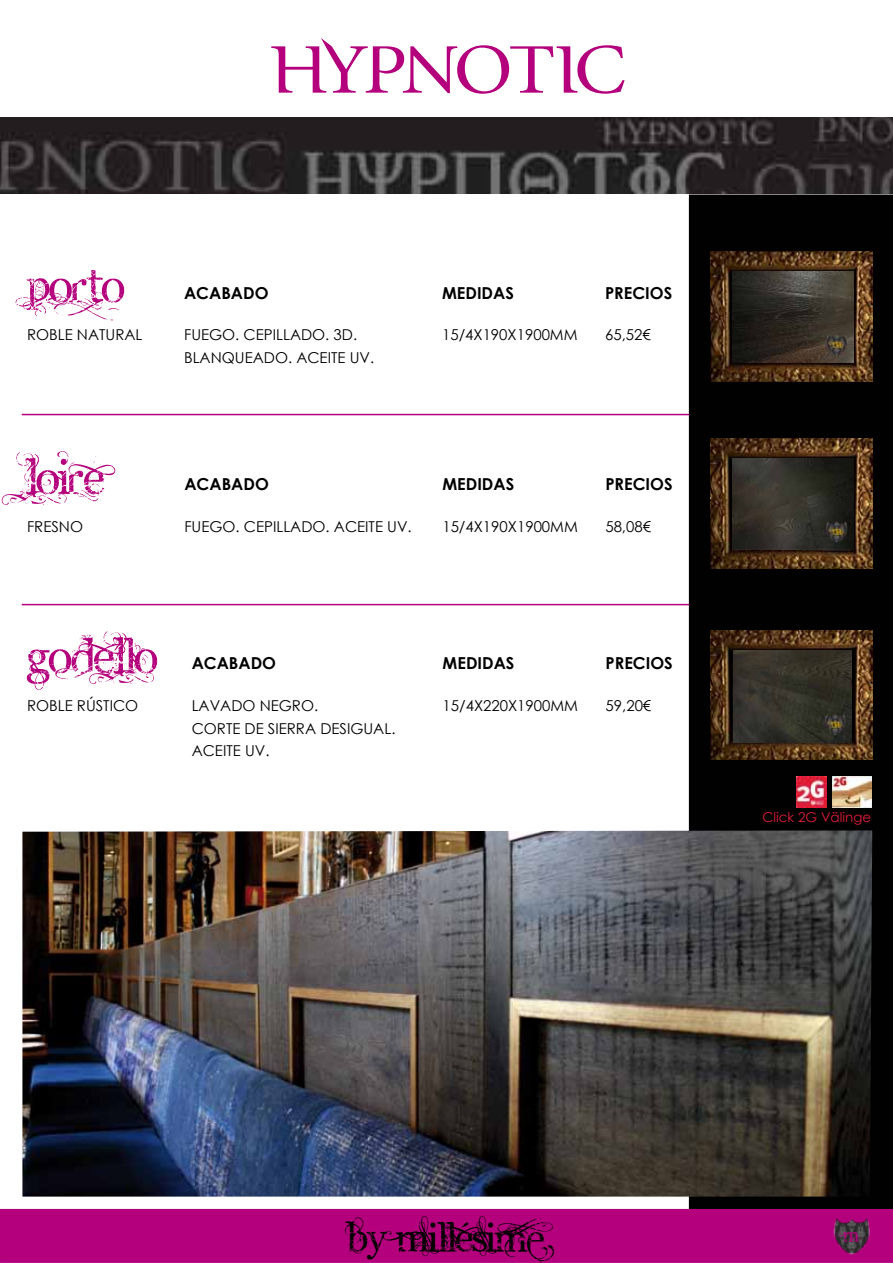
<style>
.page{position:relative;width:893px;height:1263px;background:#fff}
.page>*{position:absolute;margin:0;border:0;box-sizing:border-box;transform-origin:0 0}
.t1{font:75px "Infra Red";letter-spacing:-.02em;color:#b4007c}
.t2{font:54px "Angelic War";color:#b4007c}
.t3{font:45px "Angelic War";color:#000}
.t4{font:22.05px "Angelic War";color:#b4007c}
.t5{font:700 16.5px "Century Gothic";color:#000}
.t6{font:15px/22.5px "Century Gothic";color:#000}
.t7{font:13.5px "Century Gothic";color:#e21d38}
</style>
<div class="page">
<div style="left:692px;top:198px;width:198px;height:1008px;background:#010101"></div>
<div style="left:689px;top:195px;width:204px;height:1014px;border:2px solid #000"></div>
<img style="left:0;top:118px;width:893px;height:76px">
<div style="left:1px;top:1210px;width:891px;height:52px;background:#b4007c"></div>
<div style="left:0;top:1209px;width:893px;height:54px;border:2px solid #b4007c"></div>
<img style="left:833px;top:1218px;width:37px;height:37px">
<img style="left:711px;top:252px;width:161px;height:130px">
<img style="left:710px;top:439px;width:162px;height:129px">
<img style="left:710px;top:630px;width:162px;height:130px">
<img style="left:733px;top:271px;width:121px;height:91px">
<img style="left:733px;top:458px;width:121px;height:91px">
<img style="left:734px;top:651px;width:117px;height:91px">
<img style="left:22px;top:830px;width:850px;height:366px">
<hr style="left:22px;top:414px;width:667px;height:1px;background:#b4007c">
<hr style="left:22px;top:604px;width:667px;height:1px;background:#b4007c">
<img style="left:796px;top:777px;width:31px;height:30px">
<img style="left:832px;top:777px;width:40px;height:30px">
<h1 class="t1" style="left:269px;top:25px;width:355px">HYPNOTIC</h1>
<h2 class="t2" style="left:27px;top:254px;width:127px">PO RTO</h2>
<p class="t5" style="left:184px;top:280px;width:86px">ACABADO</p>
<p class="t5" style="left:442px;top:280px;width:73px">MEDIDAS</p>
<p class="t5" style="left:605px;top:280px;width:69px">PRECIOS</p>
<p class="t6" style="left:27px;top:324px;width:117px">ROBLE NATURAL</p>
<p class="t6" style="left:184px;top:324px;width:192px">FUEGO. CEPILLADO. 3D.<br>BLANQUEADO. ACEITE UV.</p>
<p class="t6" style="left:442px;top:324px;width:137px">15/4X190X1900MM</p>
<p class="t6" style="left:605px;top:324px;width:47px">65,52€</p>
<h2 class="t2" style="left:27px;top:446px;width:79px">LOIRE</h2>
<p class="t5" style="left:184px;top:472px;width:86px">ACABADO</p>
<p class="t5" style="left:442px;top:472px;width:73px">MEDIDAS</p>
<p class="t5" style="left:605px;top:472px;width:69px">PRECIOS</p>
<p class="t6" style="left:27px;top:515px;width:58px">FRESNO</p>
<p class="t6" style="left:184px;top:515px;width:229px">FUEGO. CEPILLADO. ACEITE UV.</p>
<p class="t6" style="left:442px;top:515px;width:137px">15/4X190X1900MM</p>
<p class="t6" style="left:605px;top:515px;width:47px">58,08€</p>
<h2 class="t2" style="left:27px;top:625px;width:154px">GODELlO</h2>
<p class="t5" style="left:192px;top:651px;width:86px">ACABADO</p>
<p class="t5" style="left:443px;top:651px;width:73px">MEDIDAS</p>
<p class="t5" style="left:606px;top:651px;width:69px">PRECIOS</p>
<p class="t6" style="left:27px;top:694px;width:113px">ROBLE RÚSTICO</p>
<p class="t6" style="left:192px;top:694px;width:205px">LAVADO NEGRO.<br>CORTE DE SIERRA DESIGUAL.<br>ACEITE UV.</p>
<p class="t6" style="left:443px;top:694px;width:137px">15/4X220X1900MM</p>
<p class="t6" style="left:606px;top:694px;width:47px">59,20€</p>
<p class="t7" style="left:762px;top:807px;width:110px">Click 2G Välinge</p>
<h3 class="t3" style="left:349px;top:1212px;width:207px">BY MillÉSime</h3>
<h3 class="t4" style="left:844px;top:1222px;width:32px">M</h3>
</div>
